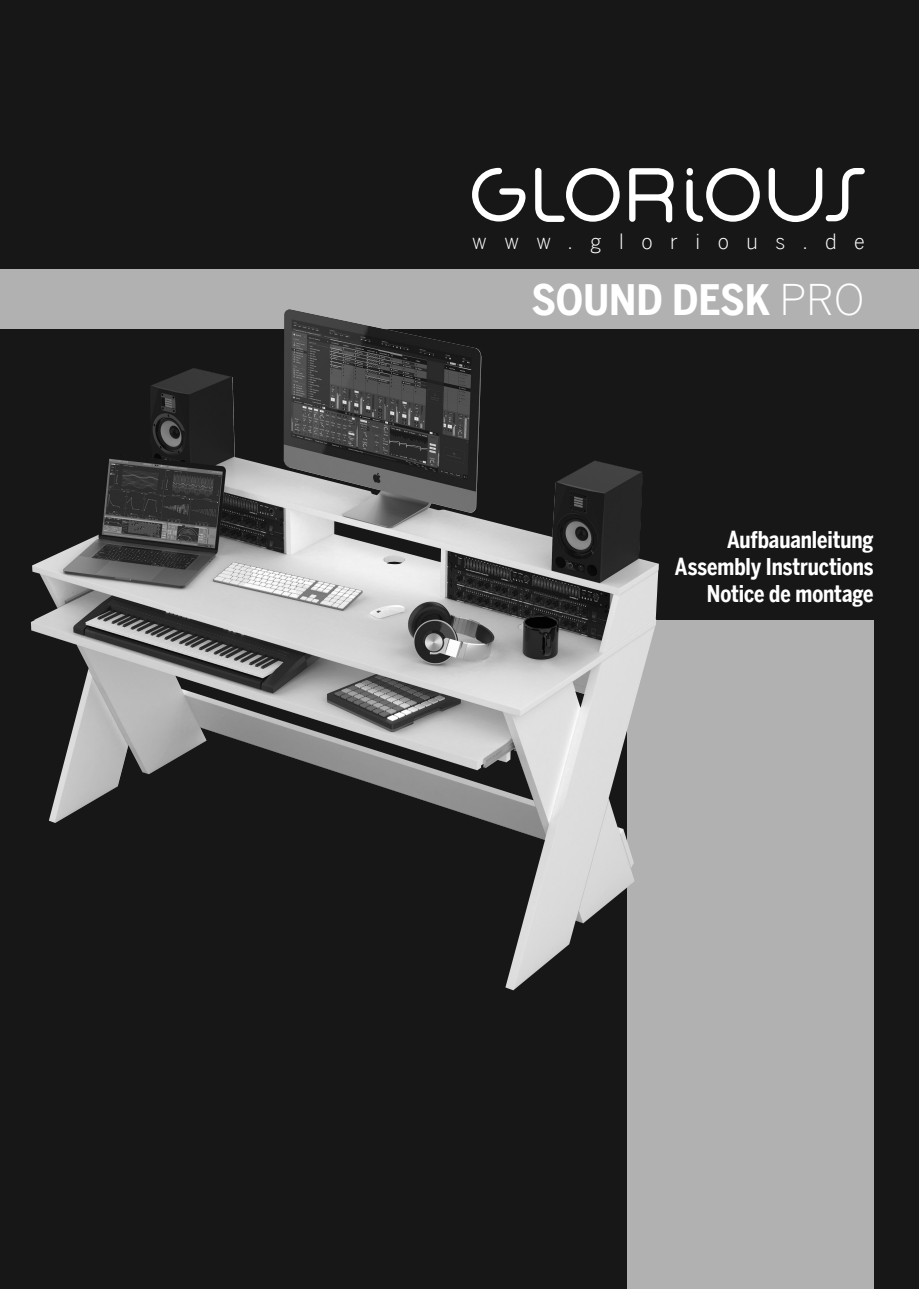
<style>
.page{position:relative;width:919px;height:1289px;background:#fff}
.page>*{position:absolute;margin:0;border:0;box-sizing:border-box;transform-origin:0 0}
.t1{font:700 42px "Benton Sans Cond";color:#fff}
.t2{font:700 23.1px/27px "Benton Sans Cond";letter-spacing:-.005em;color:#fff;text-align:right;scale:.91 1}
.t3{font:300 21px "Benton Sans Cond";letter-spacing:.75em;color:#fff;scale:1.11 1}
.s1{font-family:"Benton Sans";font-weight:300;font-stretch:extra-condensed}
</style>
<div class="page">
<div style="left:0;top:0;width:918px;height:1288px;background:#171717"></div>
<svg style="left:472px;top:167px;width:392px;height:55px"></svg>
<div style="left:686px;top:168px;width:7px;height:7px;background:#fff;border-radius:3px"></div>
<div style="left:0;top:269px;width:918px;height:60px;background:#b1b1b1"></div>
<div style="left:627px;top:620px;width:246px;height:668px;background:#b1b1b1"></div>
<img style="left:31px;top:309px;width:627px;height:681px">
<p class="t3" style="left:472px;top:229px;width:355px">www.glorious.de</p>
<h1 class="t1" style="left:531px;top:275px;width:335px">SOUND DESK <span class="s1">PRO</span></h1>
<p class="t2" style="left:674px;top:525px;width:220px">Aufbauanleitung<br>Assembly Instructions<br>Notice de montage</p>
</div>
